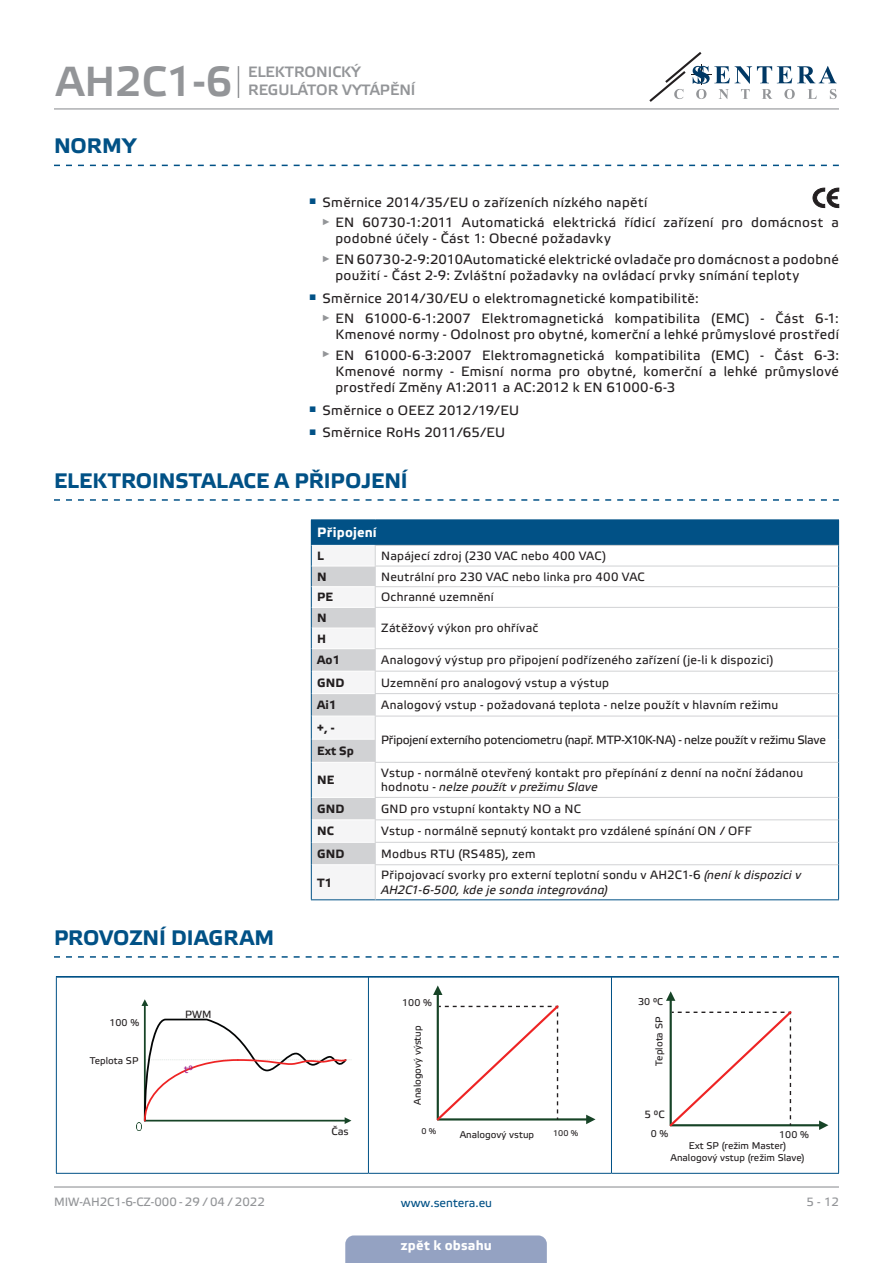
<style>
.page{position:relative;width:893px;height:1263px;background:#fff}
.page>*{position:absolute;margin:0;border:0;box-sizing:border-box;transform-origin:0 0}
.t1{font:42px "Etelka Medium Pro";color:#939598}
.t2{font:700 21px "Etelka Text Pro";color:#015186}
.t3{font:15px/18px "Etelka Medium Pro";color:#939598}
.t4{font:13.5px/16.2px "Etelka Text Pro";letter-spacing:.025em;color:#231f20}
.table_text{font:700 13.5px "Etelka Text Pro";letter-spacing:.01em;color:#fff}
.table_text-2{font:12px/14.4px "Etelka Text Pro";letter-spacing:.02em;color:#231f20}
.table_text-3{font:italic 12px/14.4px "Etelka Text Pro";letter-spacing:.01em;color:#231f20}
.table_text-4{font:12px "Etelka Text Pro";letter-spacing:-.02em;color:#231f20}
.Body_text{font:700 12px "Etelka Text Pro";color:#231f20}
.t5{font:12px "Etelka Text Pro";color:#939598}
.t6{font:12px "Etelka Text Pro";color:#015186}
.Body_text-2{font:10.5px "Etelka Text Pro";color:#231f20}
.Body_text-3{font:10.5px "Etelka Text Pro";color:#a2238e}
.Body_text-4{font:9.75px "Etelka Text Pro";color:#231f20}
.Body_text-5{font:8.25px "Etelka Text Pro";color:#231f20}
.s1{font-style:italic}
.s2{font-style:normal}
</style>
<div class="page">
<hr style="left:54px;top:108px;width:785px;height:1px;background:#939598">
<hr style="left:54px;top:1186px;width:785px;height:1px;background:#939598">
<svg style="left:649px;top:52px;width:188px;height:50px"></svg>
<div style="left:345px;top:1235px;width:202px;height:28px;background:#94a2c2"></div>
<svg style="left:54px;top:165px;width:785px;height:1px"></svg>
<svg style="left:54px;top:499px;width:785px;height:2px"></svg>
<svg style="left:54px;top:956px;width:785px;height:2px"></svg>
<svg style="left:813px;top:188px;width:26px;height:20px"></svg>
<div style="left:311px;top:520px;width:528px;height:25px;background:#015186"></div>
<svg style="left:376px;top:565px;width:462px;height:301px"></svg>
<hr style="left:311px;top:519px;width:64px;height:1px;background:#015186">
<hr style="left:375px;top:519px;width:464px;height:1px;background:#015186">
<hr style="left:375px;top:545px;width:463px;height:1px;background:#d1d2d4">
<hr style="left:375px;top:566px;width:463px;height:1px;background:#d1d2d4">
<hr style="left:375px;top:586px;width:463px;height:1px;background:#d1d2d4">
<hr style="left:375px;top:607px;width:463px;height:1px;background:#d1d2d4">
<hr style="left:375px;top:648px;width:463px;height:1px;background:#d1d2d4">
<hr style="left:375px;top:671px;width:463px;height:1px;background:#d1d2d4">
<hr style="left:375px;top:693px;width:463px;height:1px;background:#d1d2d4">
<hr style="left:375px;top:716px;width:463px;height:1px;background:#d1d2d4">
<svg style="left:838px;top:545px;width:1px;height:217px"></svg>
<hr style="left:838px;top:762px;width:1px;height:35px;background:#015186">
<svg style="left:838px;top:797px;width:1px;height:68px"></svg>
<hr style="left:838px;top:865px;width:1px;height:34px;background:#015186">
<hr style="left:375px;top:899px;width:464px;height:1px;background:#015186">
<hr style="left:375px;top:762px;width:463px;height:1px;background:#d1d2d4">
<hr style="left:375px;top:797px;width:463px;height:1px;background:#d1d2d4">
<hr style="left:375px;top:819px;width:463px;height:1px;background:#d1d2d4">
<hr style="left:375px;top:842px;width:463px;height:1px;background:#d1d2d4">
<hr style="left:375px;top:864px;width:463px;height:1px;background:#d1d2d4">
<svg style="left:311px;top:544px;width:65px;height:356px"></svg>
<hr style="left:375px;top:865px;width:1px;height:34px;background:#d1d2d4">
<svg style="left:56px;top:976px;width:783px;height:1px"></svg>
<hr style="left:56px;top:977px;width:1px;height:196px;background:#015186">
<hr style="left:368px;top:977px;width:1px;height:196px;background:#015186">
<hr style="left:611px;top:977px;width:1px;height:196px;background:#015186">
<hr style="left:838px;top:977px;width:1px;height:196px;background:#015186">
<hr style="left:56px;top:1173px;width:312px;height:1px;background:#015186">
<hr style="left:368px;top:1173px;width:243px;height:1px;background:#015186">
<hr style="left:611px;top:1173px;width:228px;height:1px;background:#015186">
<svg style="left:137px;top:999px;width:215px;height:131px"></svg>
<svg style="left:433px;top:985px;width:162px;height:139px"></svg>
<svg style="left:666px;top:991px;width:162px;height:139px"></svg>
<hr style="left:238px;top:66px;width:1px;height:32px;background:#939598">
<h1 class="t1" style="left:56px;top:59px;width:178px">AH2C1-6</h1>
<p class="t3" style="left:248px;top:64px;width:169px">ELEKTRONICKÝ<br>REGULÁTOR VYTÁPĚNÍ</p>
<p class="t2" style="left:54px;top:134px;width:84px">NORMY</p>
<p class="t4" style="left:309px;top:195px;width:340px"><sup>■</sup> Směrnice 2014/35/EU o zařízeních nízkého napětí</p>
<p class="t4" style="left:335px;top:215px;width:505px;text-indent:-14px"><sup>►</sup> EN 60730-1:2011 Automatická elektrická řídicí zařízení pro domácnost a podobné účely - Část 1: Obecné požadavky</p>
<p class="t4" style="left:335px;top:252px;width:505px;text-indent:-14px"><sup>►</sup> EN 60730-2-9:2010Automatické elektrické ovladače pro domácnost a podobné použití - Část 2-9: Zvláštní požadavky na ovládací prvky snímání teploty</p>
<p class="t4" style="left:309px;top:291px;width:391px"><sup>■</sup> Směrnice 2014/30/EU o elektromagnetické kompatibilitě:</p>
<p class="t4" style="left:322px;top:311px;width:519px;text-align:right"><sup>►</sup> EN 61000-6-1:2007 Elektromagnetická kompatibilita (EMC) - Část 6-1:<br>Kmenové normy - Odolnost pro obytné, komerční a lehké průmyslové prostředí</p>
<p class="t4" style="left:335px;top:348px;width:505px;text-align:justify;text-indent:-14px"><sup>►</sup> EN 61000-6-3:2007 Elektromagnetická kompatibilita (EMC) - Část 6-3:<br>Kmenové normy - Emisní norma pro obytné, komerční a lehké průmyslové prostředí Změny A1:2011 a AC:2012 k EN 61000-6-3</p>
<p class="t4" style="left:309px;top:403px;width:211px"><sup>■</sup> Směrnice o OEEZ 2012/19/EU</p>
<p class="t4" style="left:309px;top:425px;width:198px"><sup>■</sup> Směrnice RoHs 2011/65/EU</p>
<p class="t2" style="left:54px;top:469px;width:355px">ELEKTROINSTALACE A PŘIPOJENÍ</p>
<p class="table_text" style="left:317px;top:525px;width:61px">Připojení</p>
<p class="Body_text" style="left:317px;top:549px;width:8px">L</p>
<p class="table_text-2" style="left:381px;top:549px;width:226px">Napájecí zdroj (230 VAC nebo 400 VAC)</p>
<p class="Body_text" style="left:317px;top:570px;width:11px">N</p>
<p class="table_text-2" style="left:381px;top:570px;width:265px">Neutrální pro 230 VAC nebo linka pro 400 VAC</p>
<p class="Body_text" style="left:317px;top:591px;width:17px">PE</p>
<p class="table_text-2" style="left:381px;top:591px;width:114px">Ochranné uzemnění</p>
<p class="Body_text" style="left:317px;top:611px;width:11px">N</p>
<p class="table_text-2" style="left:381px;top:622px;width:158px">Zátěžový výkon pro ohřívač</p>
<p class="Body_text" style="left:317px;top:632px;width:10px">H</p>
<p class="Body_text" style="left:317px;top:653px;width:24px">Ao1</p>
<p class="table_text-2" style="left:381px;top:654px;width:394px">Analogový výstup pro připojení podřízeného zařízení (je-li k dispozici)</p>
<p class="Body_text" style="left:317px;top:676px;width:29px">GND</p>
<p class="table_text-2" style="left:381px;top:676px;width:229px">Uzemnění pro analogový vstup a výstup</p>
<p class="Body_text" style="left:317px;top:698px;width:21px">Ai1</p>
<p class="table_text-2" style="left:381px;top:698px;width:399px">Analogový vstup - požadovaná teplota - nelze použít v hlavním režimu</p>
<p class="Body_text" style="left:317px;top:721px;width:19px">+, -</p>
<p class="table_text-4" style="left:381px;top:733px;width:446px">Připojení externího potenciometru (např. MTP-X10K-NA) - nelze použít v režimu Slave</p>
<p class="Body_text" style="left:317px;top:744px;width:38px">Ext Sp</p>
<p class="Body_text" style="left:317px;top:773px;width:19px">NE</p>
<p class="table_text-2" style="left:381px;top:766px;width:424px">Vstup - normálně otevřený kontakt pro přepínání z denní na noční žádanou hodnotu - <span class="s1">nelze použít v prežimu Slave</span></p>
<p class="Body_text" style="left:317px;top:802px;width:29px">GND</p>
<p class="table_text-2" style="left:381px;top:802px;width:201px">GND pro vstupní kontakty NO a NC</p>
<p class="Body_text" style="left:317px;top:825px;width:18px">NC</p>
<p class="table_text-2" style="left:381px;top:825px;width:372px">Vstup - normálně sepnutý kontakt pro vzdálené spínání ON / OFF</p>
<p class="Body_text" style="left:317px;top:847px;width:29px">GND</p>
<p class="table_text-2" style="left:381px;top:847px;width:156px">Modbus RTU (RS485), zem</p>
<p class="Body_text" style="left:317px;top:876px;width:17px">T1</p>
<p class="table_text-3" style="left:381px;top:869px;width:421px"><span class="s2">Připojovací svorky pro externí teplotní sondu v AH2C1-6</span> (není k dispozici v<br>AH2C1-6-500, kde je sonda integrována)</p>
<p class="t2" style="left:54px;top:926px;width:222px">PROVOZNÍ DIAGRAM</p>
<p class="Body_text-4" style="left:109px;top:1017px;width:31px">100 %</p>
<p class="Body_text-4" style="left:90px;top:1056px;width:50px">Teplota SP</p>
<p class="Body_text-2" style="left:185px;top:1009px;width:28px">PWM</p>
<p class="Body_text-3" style="left:184px;top:1064px;width:10px">t°</p>
<p class="Body_text-2" style="left:331px;top:1125px;width:19px">Čas</p>
<p class="Body_text-4" style="left:402px;top:998px;width:31px">100 %</p>
<p class="Body_text-4" style="left:412px;top:1105px;width:81px;rotate:-90deg">Analogový výstup</p>
<p class="Body_text-5" style="left:421px;top:1126px;width:16px">0 %</p>
<p class="Body_text-4" style="left:460px;top:1129px;width:76px">Analogový vstup</p>
<p class="Body_text-5" style="left:553px;top:1128px;width:27px">100 %</p>
<p class="Body_text-4" style="left:638px;top:997px;width:26px">30 °C</p>
<p class="Body_text-4" style="left:654px;top:1065px;width:50px;rotate:-90deg">Teplota SP</p>
<p class="Body_text-2" style="left:644px;top:1108px;width:22px">5 °C</p>
<p class="Body_text-4" style="left:651px;top:1128px;width:19px">0 %</p>
<p class="Body_text-4" style="left:779px;top:1129px;width:31px">100 %</p>
<p class="Body_text-4" style="left:689px;top:1141px;width:99px">Ext SP (režim Master)</p>
<p class="Body_text-4" style="left:670px;top:1152px;width:136px">Analogový vstup (režim Slave)</p>
<p class="t5" style="left:54px;top:1195px;width:212px">MIW-AH2C1-6-CZ-000 - 29 / 04 / 2022</p>
<p class="t6" style="left:401px;top:1196px;width:93px">www.sentera.eu</p>
<p class="t5" style="left:806px;top:1195px;width:34px">5 - 12</p>
<p class="table_text" style="left:401px;top:1238px;width:93px">zpět k obsahu</p>
</div>
